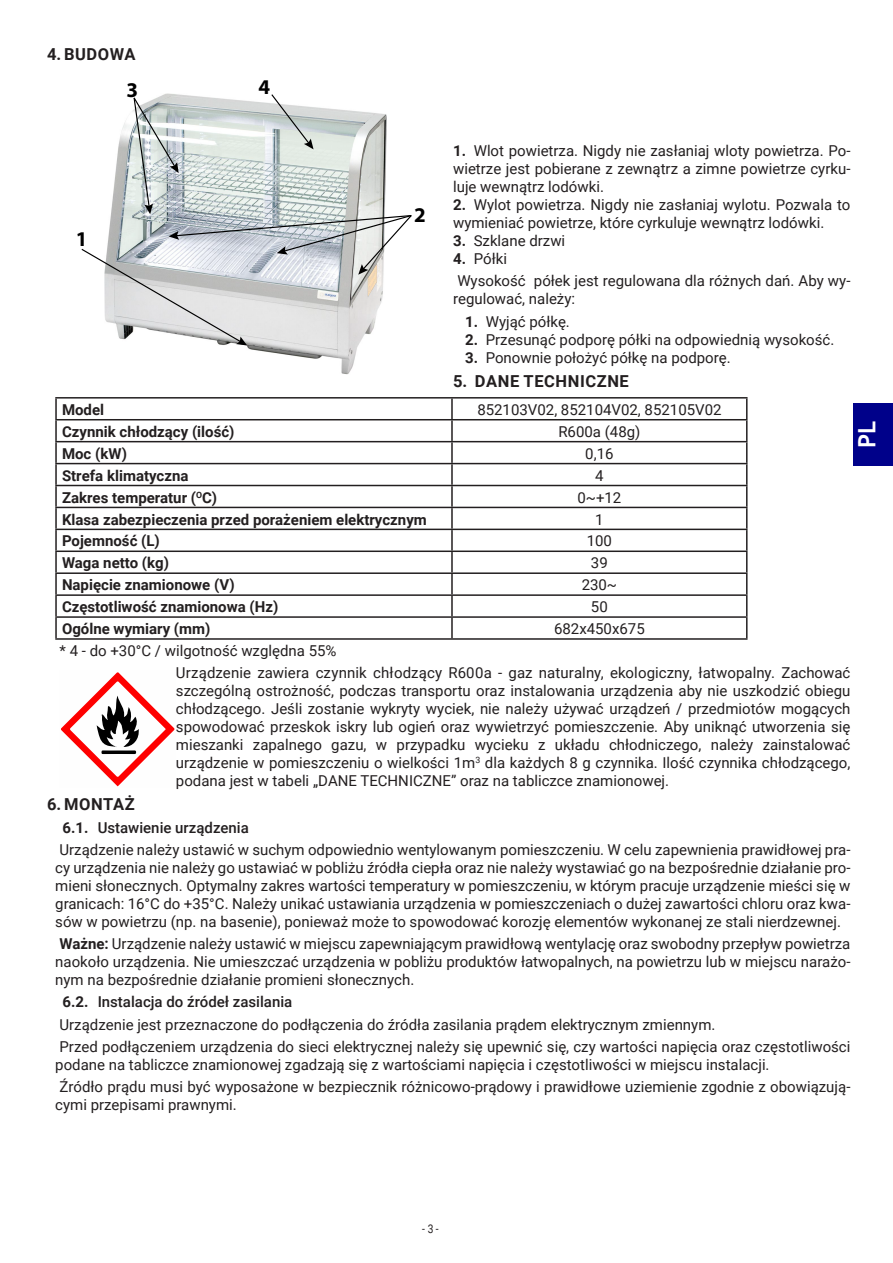
<style>
.page{position:relative;width:893px;height:1263px;background:#fff}
.page>*{position:absolute;margin:0;border:0;box-sizing:border-box;transform-origin:0 0}
.t1{font:700 24px "Trebuchet MS";color:#fff}
.t2{font:700 21px "Myriad Pro";color:#000}
.t3{font:700 16.5px "Roboto";letter-spacing:.035em;color:#231f20}
.Tekst_podstawowy{font:15px/18px "Roboto";color:#231f20;text-align:justify}
.Tabela_opisy_Bold{font:700 15px "Roboto";color:#231f20}
.Tabela_zawartość{font:15px "Roboto";color:#231f20}
.t4{font:500 15px "Roboto";color:#231f20}
.t5{font:12px "Roboto";color:#231f20;scale:.86 1}
.s1{font-weight:700}
</style>
<div class="page">
<div style="left:854px;top:403px;width:39px;height:63px;background:#00018a"></div>
<img style="left:244px;top:345px;width:115px;height:30px">
<svg style="left:81px;top:93px;width:331px;height:252px"></svg>
<hr style="left:55px;top:397px;width:397px;height:2px;background:#231f20">
<hr style="left:55px;top:399px;width:2px;height:20px;background:#231f20">
<hr style="left:452px;top:397px;width:295px;height:2px;background:#231f20">
<hr style="left:451px;top:399px;width:2px;height:20px;background:#231f20">
<hr style="left:55px;top:419px;width:397px;height:1px;background:#231f20">
<hr style="left:55px;top:420px;width:2px;height:21px;background:#231f20">
<hr style="left:452px;top:419px;width:295px;height:1px;background:#231f20">
<hr style="left:451px;top:420px;width:2px;height:21px;background:#231f20">
<hr style="left:55px;top:441px;width:397px;height:1px;background:#231f20">
<hr style="left:55px;top:442px;width:2px;height:21px;background:#231f20">
<hr style="left:452px;top:441px;width:295px;height:1px;background:#231f20">
<hr style="left:451px;top:442px;width:2px;height:21px;background:#231f20">
<hr style="left:55px;top:463px;width:397px;height:1px;background:#231f20">
<hr style="left:55px;top:464px;width:2px;height:21px;background:#231f20">
<hr style="left:452px;top:463px;width:295px;height:1px;background:#231f20">
<hr style="left:451px;top:464px;width:2px;height:21px;background:#231f20">
<hr style="left:55px;top:485px;width:397px;height:1px;background:#231f20">
<hr style="left:55px;top:486px;width:2px;height:21px;background:#231f20">
<hr style="left:452px;top:485px;width:295px;height:1px;background:#231f20">
<hr style="left:451px;top:486px;width:2px;height:21px;background:#231f20">
<hr style="left:55px;top:507px;width:397px;height:1px;background:#231f20">
<hr style="left:55px;top:508px;width:2px;height:21px;background:#231f20">
<hr style="left:452px;top:507px;width:295px;height:1px;background:#231f20">
<hr style="left:451px;top:508px;width:2px;height:21px;background:#231f20">
<hr style="left:55px;top:529px;width:397px;height:1px;background:#231f20">
<hr style="left:55px;top:530px;width:2px;height:20px;background:#231f20">
<hr style="left:452px;top:529px;width:295px;height:1px;background:#231f20">
<hr style="left:451px;top:530px;width:2px;height:20px;background:#231f20">
<hr style="left:55px;top:550px;width:397px;height:2px;background:#231f20">
<hr style="left:55px;top:552px;width:2px;height:20px;background:#231f20">
<hr style="left:452px;top:550px;width:295px;height:2px;background:#231f20">
<hr style="left:451px;top:552px;width:2px;height:20px;background:#231f20">
<hr style="left:55px;top:572px;width:397px;height:2px;background:#231f20">
<hr style="left:55px;top:574px;width:2px;height:20px;background:#231f20">
<hr style="left:452px;top:572px;width:295px;height:2px;background:#231f20">
<hr style="left:451px;top:574px;width:2px;height:20px;background:#231f20">
<hr style="left:55px;top:594px;width:397px;height:2px;background:#231f20">
<hr style="left:55px;top:596px;width:2px;height:20px;background:#231f20">
<hr style="left:452px;top:594px;width:295px;height:2px;background:#231f20">
<hr style="left:451px;top:596px;width:2px;height:20px;background:#231f20">
<hr style="left:55px;top:616px;width:397px;height:2px;background:#231f20">
<hr style="left:55px;top:618px;width:2px;height:20px;background:#231f20">
<hr style="left:452px;top:616px;width:295px;height:2px;background:#231f20">
<hr style="left:451px;top:618px;width:2px;height:20px;background:#231f20">
<svg style="left:746px;top:399px;width:1px;height:239px"></svg>
<hr style="left:55px;top:638px;width:397px;height:2px;background:#231f20">
<hr style="left:452px;top:638px;width:295px;height:2px;background:#231f20">
<svg style="left:61px;top:672px;width:114px;height:115px"></svg>
<p class="t3" style="left:47px;top:42px;width:90px">4. BUDOWA</p>
<p class="t2" style="left:126px;top:76px;width:13px">3</p>
<p class="t2" style="left:259px;top:73px;width:13px">4</p>
<p class="t2" style="left:76px;top:225px;width:13px">1</p>
<p class="t2" style="left:414px;top:201px;width:13px">2</p>
<p class="Tekst_podstawowy" style="left:453px;top:141px;width:399px"><span class="s1">1.</span> Wlot powietrza. Nigdy nie zasłaniaj wloty powietrza. Po&shy;wietrze jest pobierane z zewnątrz a zimne powietrze cyrku&shy;luje wewnątrz lodówki.</p>
<p class="Tekst_podstawowy" style="left:453px;top:195px;width:399px"><span class="s1">2.</span> Wylot powietrza. Nigdy nie zasłaniaj wylotu. Pozwala to wymieniać powietrze, które cyrkuluje wewnątrz lodówki.</p>
<p class="Tekst_podstawowy" style="left:453px;top:231px;width:114px"><span class="s1">3.</span> Szklane drzwi</p>
<p class="Tekst_podstawowy" style="left:453px;top:249px;width:55px"><span class="s1">4.</span> Półki</p>
<p class="Tekst_podstawowy" style="left:453px;top:272px;width:399px">Wysokość półek jest regulowana dla różnych dań. Aby wy&shy;regulować, należy:</p>
<p class="Tekst_podstawowy" style="left:465px;top:312px;width:106px"><span class="s1">1.</span> Wyjąć półkę.</p>
<p class="Tekst_podstawowy" style="left:465px;top:330px;width:371px"><span class="s1">2.</span> Przesunąć podporę półki na odpowiednią wysokość.</p>
<p class="Tekst_podstawowy" style="left:465px;top:348px;width:267px"><span class="s1">3.</span> Ponownie położyć półkę na podporę.</p>
<p class="t3" style="left:453px;top:369px;width:177px">5. DANE TECHNICZNE</p>
<p class="Tabela_opisy_Bold" style="left:62px;top:399px;width:44px">Model</p>
<p class="Tabela_zawartość" style="left:477px;top:399px;width:246px">852103V02, 852104V02, 852105V02</p>
<p class="Tabela_opisy_Bold" style="left:62px;top:421px;width:174px">Czynnik chłodzący (ilość)</p>
<p class="Tabela_zawartość" style="left:558px;top:421px;width:84px">R600a (48g)</p>
<p class="Tabela_opisy_Bold" style="left:62px;top:443px;width:66px">Moc (kW)</p>
<p class="Tabela_zawartość" style="left:585px;top:443px;width:30px">0,16</p>
<p class="Tabela_opisy_Bold" style="left:62px;top:465px;width:128px">Strefa klimatyczna</p>
<p class="Tabela_zawartość" style="left:595px;top:465px;width:10px">4</p>
<p class="Tabela_opisy_Bold" style="left:62px;top:487px;width:157px">Zakres temperatur (<sup>O</sup>C)</p>
<p class="Tabela_zawartość" style="left:577px;top:487px;width:45px">0~+12</p>
<p class="Tabela_opisy_Bold" style="left:62px;top:509px;width:366px">Klasa zabezpieczenia przed porażeniem elektrycznym</p>
<p class="Tabela_zawartość" style="left:595px;top:509px;width:10px">1</p>
<p class="Tabela_opisy_Bold" style="left:62px;top:531px;width:99px">Pojemność (L)</p>
<p class="Tabela_zawartość" style="left:587px;top:531px;width:27px">100</p>
<p class="Tabela_opisy_Bold" style="left:62px;top:552px;width:109px">Waga netto (kg)</p>
<p class="Tabela_zawartość" style="left:591px;top:552px;width:18px">39</p>
<p class="Tabela_opisy_Bold" style="left:62px;top:574px;width:174px">Napięcie znamionowe (V)</p>
<p class="Tabela_zawartość" style="left:582px;top:574px;width:37px">230~</p>
<p class="Tabela_opisy_Bold" style="left:62px;top:596px;width:218px">Częstotliwość znamionowa (Hz)</p>
<p class="Tabela_zawartość" style="left:591px;top:596px;width:18px">50</p>
<p class="Tabela_opisy_Bold" style="left:62px;top:618px;width:150px">Ogólne wymiary (mm)</p>
<p class="Tabela_zawartość" style="left:554px;top:618px;width:92px">682x450x675</p>
<p class="Tekst_podstawowy" style="left:60px;top:641px;width:279px">* 4 - do +30°C / wilgotność względna 55%</p>
<p class="Tekst_podstawowy" style="left:176px;top:663px;width:676px">Urządzenie zawiera czynnik chłodzący R600a - gaz naturalny, ekologiczny, łatwopalny. Zachować szczególną ostrożność, podczas transportu oraz instalowania urządzenia aby nie uszkodzić obiegu chłodzącego. Jeśli zostanie wykryty wyciek, nie należy używać urządzeń / przedmiotów mogących spowodować przeskok iskry lub ogień oraz wywietrzyć pomieszczenie. Aby uniknąć utworzenia się mieszanki zapalnego gazu, w przypadku wycieku z układu chłodniczego, należy zainstalować urządzenie w pomieszczeniu o wielkości 1m<sup>3</sup> dla każdych 8 g czynnika. Ilość czynnika chłodzącego, podana jest w tabeli „DANE TECHNICZNE” oraz na tabliczce znamionowej.</p>
<p class="t3" style="left:47px;top:793px;width:89px">6. MONTAŻ</p>
<p class="t4" style="left:63px;top:817px;width:188px"><span class="s1">6.1.</span> Ustawienie urządzenia</p>
<p class="Tekst_podstawowy" style="left:55px;top:840px;width:797px">Urządzenie należy ustawić w suchym odpowiednio wentylowanym pomieszczeniu. W celu zapewnienia prawidłowej pra&shy;cy urządzenia nie należy go ustawiać w pobliżu źródła ciepła oraz nie należy wystawiać go na bezpośrednie działanie pro&shy;mieni słonecznych. Optymalny zakres wartości temperatury w pomieszczeniu, w którym pracuje urządzenie mieści się w granicach: 16°C do +35°C. Należy unikać ustawiania urządzenia w pomieszczeniach o dużej zawartości chloru oraz kwa&shy;sów w powietrzu (np. na basenie), ponieważ może to spowodować korozję elementów wykonanej ze stali nierdzewnej.</p>
<p class="Tekst_podstawowy" style="left:55px;top:934px;width:797px"><span class="s1">Ważne:</span> Urządzenie należy ustawić w miejscu zapewniającym prawidłową wentylację oraz swobodny przepływ powietrza naokoło urządzenia. Nie umieszczać urządzenia w pobliżu produktów łatwopalnych, na powietrzu lub w miejscu narażo&shy;nym na bezpośrednie działanie promieni słonecznych.</p>
<p class="t4" style="left:63px;top:991px;width:231px"><span class="s1">6.2.</span> Instalacja do źródeł zasilania</p>
<p class="Tekst_podstawowy" style="left:60px;top:1015px;width:657px">Urządzenie jest przeznaczone do podłączenia do źródła zasilania prądem elektrycznym zmiennym.</p>
<p class="Tekst_podstawowy" style="left:55px;top:1037px;width:797px">Przed podłączeniem urządzenia do sieci elektrycznej należy się upewnić się, czy wartości napięcia oraz częstotliwości podane na tabliczce znamionowej zgadzają się z wartościami napięcia i częstotliwości w miejscu instalacji.</p>
<p class="Tekst_podstawowy" style="left:55px;top:1077px;width:797px">Źródło prądu musi być wyposażone w bezpiecznik różnicowo-prądowy i prawidłowe uziemienie zgodnie z obowiązują&shy;cymi przepisami prawnymi.</p>
<h1 class="t1" style="left:852px;top:448px;width:29px;rotate:-90deg">PL</h1>
<p class="t5" style="left:422px;top:1220px;width:21px">- 3 -</p>
</div>
